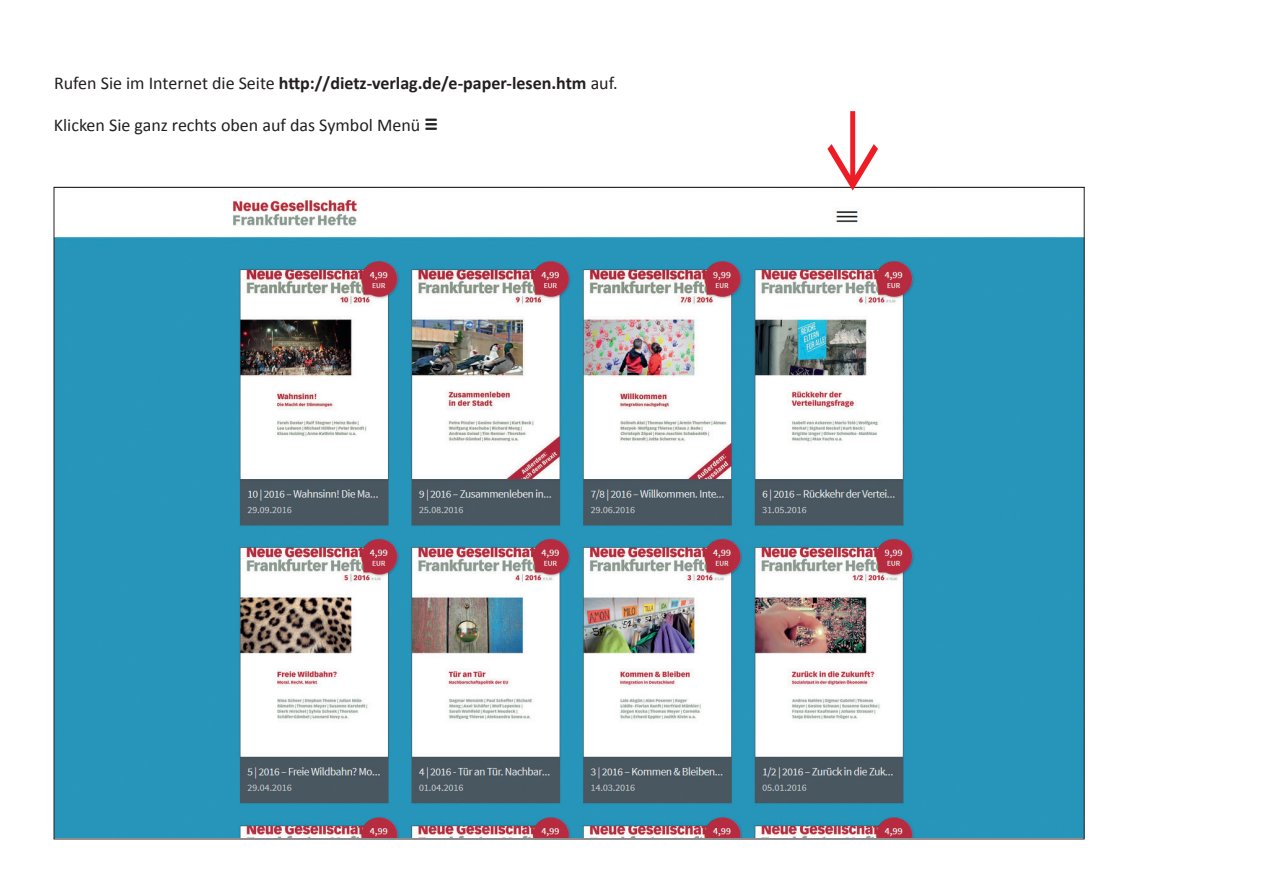
<style>
.page{position:relative;width:1263px;height:893px;background:#fff}
.page>*{position:absolute;margin:0;border:0;box-sizing:border-box;transform-origin:0 0}
.t1{font:90px "Minion Pro";color:#ee1c25;scale:1.5 1}
.t2{font:700 18px "Calibri";color:#231f20}
.t3{font:18px "Calibri";color:#231f20}
.s1{font-weight:400}
.s2{font-weight:700;font-size:24px}
</style>
<div class="page">
<img style="left:56px;top:199px;width:1026px;height:638px">
<p class="t2" style="left:54px;top:71px;width:565px"><span class="s1">Rufen Sie im Internet die Seite</span> http://dietz-verlag.de/e-paper-lesen.htm <span class="s1">auf.</span></p>
<p class="t3" style="left:54px;top:114px;width:386px">Klicken Sie ganz rechts oben auf das Symbol Menü <span class="s2">≡</span></p>
<h1 class="t1" style="left:786px;top:195px;width:60px;rotate:-90deg">←</h1>
</div>
